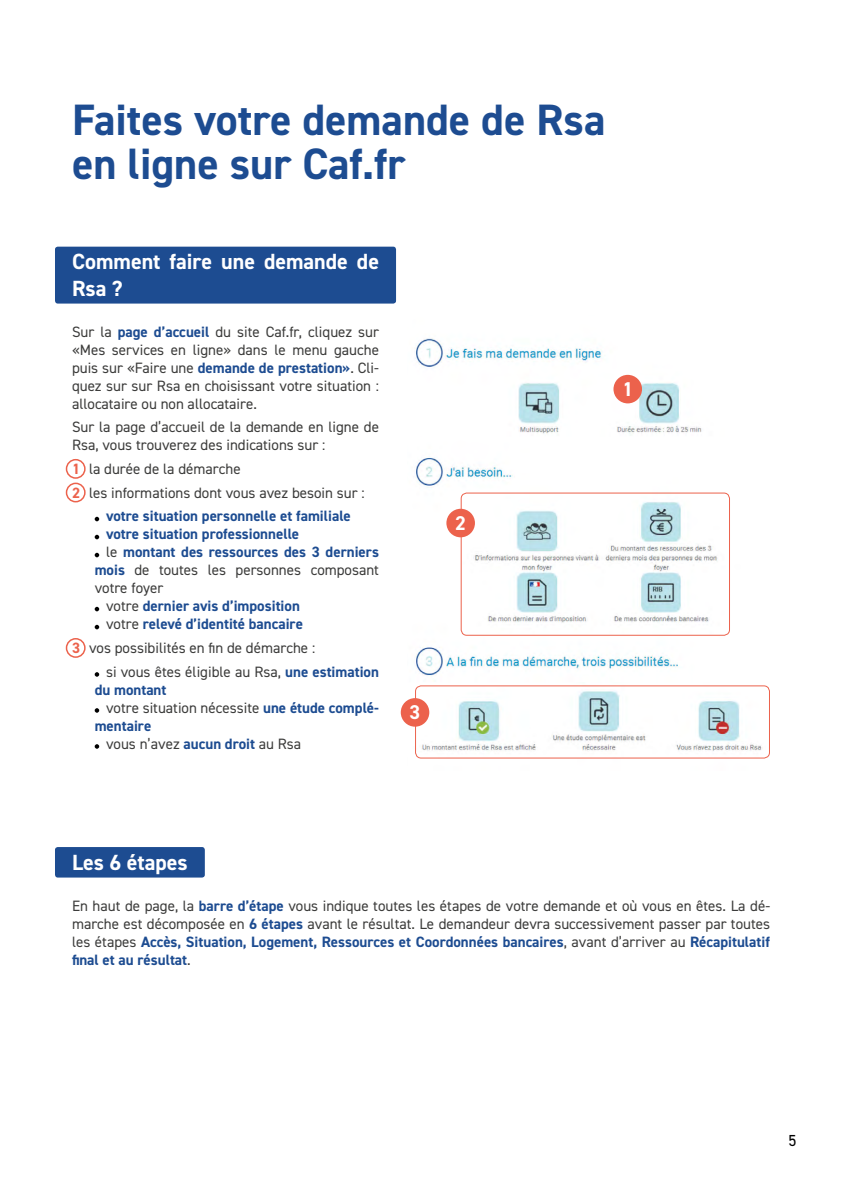
<style>
.page{position:relative;width:842px;height:1191px;background:#fff}
.page>*{position:absolute;margin:0;border:0;box-sizing:border-box;transform-origin:0 0}
.t1{font:700 44px/44px "DIN2014";color:#1d4c91}
.t2{font:700 22px/26.4px "DIN2014";color:#fff}
.t3{font:700 20px "DIN2014";color:#fff}
.t4{font:16px "DIN2014";color:#000}
.t5{font:15px/18px "DIN2014";color:#3c3c3b;text-align:justify}
.t6{font:700 15px "DIN2014";color:#1d4c91}
.s1{font-weight:700;color:#1d4c91}
.s2{font-weight:700;color:#ec624c}
.s3{font-weight:400;color:#3c3c3b}
</style>
<div class="page">
<div style="left:55px;top:247px;width:341px;height:56px;background:#1d4c91;border-radius:3px"></div>
<div style="left:55px;top:847px;width:150px;height:30px;background:#1d4c91;border-radius:3px"></div>
<svg style="left:95px;top:517px;width:4px;height:4px"></svg>
<svg style="left:95px;top:535px;width:4px;height:4px"></svg>
<svg style="left:95px;top:553px;width:4px;height:4px"></svg>
<svg style="left:95px;top:607px;width:4px;height:4px"></svg>
<svg style="left:95px;top:625px;width:4px;height:4px"></svg>
<svg style="left:95px;top:672px;width:4px;height:4px"></svg>
<svg style="left:95px;top:708px;width:4px;height:4px"></svg>
<svg style="left:95px;top:744px;width:4px;height:4px"></svg>
<div style="left:66px;top:459px;width:20px;height:20px;border:2px solid #ec624c;border-radius:50%"></div>
<div style="left:66px;top:482px;width:20px;height:20px;border:2px solid #ec624c;border-radius:50%"></div>
<div style="left:66px;top:638px;width:20px;height:20px;border:2px solid #ec624c;border-radius:50%"></div>
<img style="left:407px;top:338px;width:363px;height:421px">
<div style="left:461px;top:492px;width:269px;height:144px;border:1px solid #ec624c;border-radius:6px"></div>
<div style="left:446px;top:509px;width:29px;height:28px;background:#ec624c;border-radius:50%"></div>
<div style="left:613px;top:375px;width:29px;height:28px;background:#ec624c;border-radius:50%"></div>
<div style="left:415px;top:685px;width:355px;height:73px;border:1px solid #ec624c;border-radius:6px"></div>
<div style="left:401px;top:698px;width:28px;height:28px;background:#ec624c;border-radius:50%"></div>
<h1 class="t1" style="left:72px;top:97px;width:535px">Faites votre demande de Rsa en ligne sur Caf.fr</h1>
<h2 class="t2" style="left:72px;top:248px;width:309px">Comment faire une demande de<br>Rsa ?</h2>
<p class="t5" style="left:72px;top:322px;width:309px">Sur la <span class="s1">page d’accueil</span> du site Caf.fr, cliquez sur «Mes services en ligne» dans le menu gauche puis sur «Faire une <span class="s1">demande de prestation»</span>. Cli&shy;quez sur sur Rsa en choisissant votre situation : allocataire ou non allocataire.</p>
<p class="t5" style="left:72px;top:418px;width:308px">Sur la page d’accueil de la demande en ligne de<br>Rsa, vous trouverez des indications sur :</p>
<p class="t5" style="left:72px;top:459px;width:170px"><span class="s2">1</span> la durée de la démarche</p>
<p class="t5" style="left:72px;top:483px;width:294px"><span class="s2">2</span> les informations dont vous avez besoin sur :</p>
<p class="t6" style="left:106px;top:506px;width:246px">votre situation personnelle et familiale</p>
<p class="t6" style="left:106px;top:524px;width:195px">votre situation professionnelle</p>
<p class="t6" style="left:106px;top:542px;width:274px"><span class="s3">le</span> montant des ressources des 3 derniers</p>
<p class="t5" style="left:95px;top:561px;width:286px"><span class="s1">mois</span> de toutes les personnes composant</p>
<p class="t5" style="left:95px;top:579px;width:70px">votre foyer</p>
<p class="t6" style="left:106px;top:596px;width:195px"><span class="s3">votre</span> dernier avis d’imposition</p>
<p class="t6" style="left:106px;top:614px;width:198px"><span class="s3">votre</span> relevé d’identité bancaire</p>
<p class="t5" style="left:106px;top:636px;width:274px;line-height:23.6px;text-indent:-34px"><span class="s2">3</span> vos possibilités en fin de démarche :<br>si vous êtes éligible au Rsa, <span class="s1">une estimation</span></p>
<p class="t6" style="left:95px;top:679px;width:73px">du montant</p>
<p class="t5" style="left:106px;top:698px;width:274px">votre situation nécessite <span class="s1">une étude complé-</span></p>
<p class="t6" style="left:95px;top:715px;width:58px">mentaire</p>
<p class="t5" style="left:106px;top:734px;width:197px">vous n’avez <span class="s1">aucun droit</span> au Rsa</p>
<h3 class="t3" style="left:410px;top:698px;width:12px">3</h3>
<h3 class="t3" style="left:455px;top:509px;width:12px">2</h3>
<h3 class="t3" style="left:622px;top:375px;width:12px">1</h3>
<h2 class="t2" style="left:72px;top:848px;width:117px">Les 6 étapes</h2>
<p class="t5" style="left:72px;top:896px;width:700px">En haut de page, la <span class="s1">barre d’étape</span> vous indique toutes les étapes de votre demande et où vous en êtes. La dé&shy;marche est décomposée en <span class="s1">6 étapes</span> avant le résultat. Le demandeur devra successivement passer par toutes les étapes <span class="s1">Accès, Situation, Logement, Ressources et Coordonnées bancaires</span>, avant d’arriver au <span class="s1">Récapitulatif final et au résultat</span>.</p>
<p class="t4" style="left:789px;top:1130px;width:9px">5</p>
</div>
